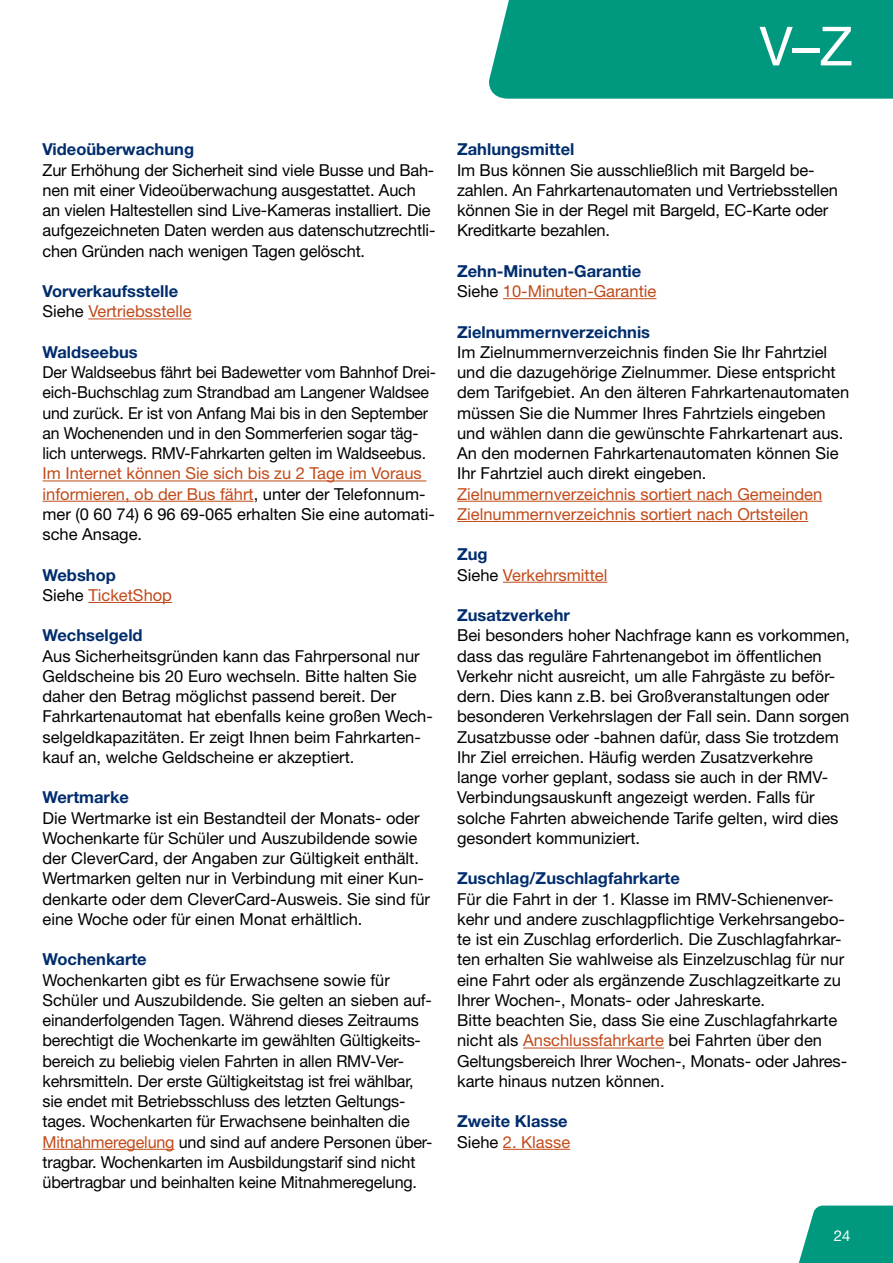
<style>
.page{position:relative;width:893px;height:1263px;background:#fff}
.page>*{position:absolute;margin:0;border:0;box-sizing:border-box;transform-origin:0 0}
.t1{font:54px "Helvetica Neue";color:#fff}
.t2{font:16.5px/20.2px "Helvetica Neue";color:#000}
.t3{font:16.5px/20.2px "Helvetica Neue";color:#000;scale:.96 1}
.Überschrift_1{font:700 16.5px "Helvetica Neue";color:#002d6d}
.t4{font:16.5px/20.2px "Helvetica Neue";color:#c14a19}
.t5{font:15px "Helvetica Neue";color:#fff}
.s1{color:#000}
.s2{color:#c14a19}
</style>
<div class="page">
<div style="left:489px;top:0;width:404px;height:99px;background:#009980"></div>
<svg style="left:798px;top:1205px;width:95px;height:58px"></svg>
<hr style="left:88px;top:318px;width:104px;height:1px;background:#c14a19">
<hr style="left:43px;top:480px;width:383px;height:1px;background:#c14a19">
<hr style="left:43px;top:501px;width:211px;height:1px;background:#c14a19">
<hr style="left:88px;top:602px;width:84px;height:1px;background:#c14a19">
<hr style="left:43px;top:1149px;width:131px;height:1px;background:#c14a19">
<hr style="left:503px;top:298px;width:153px;height:1px;background:#c14a19">
<hr style="left:457px;top:501px;width:365px;height:1px;background:#c14a19">
<hr style="left:457px;top:521px;width:351px;height:1px;background:#c14a19">
<hr style="left:503px;top:582px;width:104px;height:1px;background:#c14a19">
<hr style="left:523px;top:1047px;width:141px;height:1px;background:#c14a19">
<hr style="left:503px;top:1149px;width:67px;height:1px;background:#c14a19">
<p class="t1" style="left:760px;top:14px;width:94px">V–Z</p>
<p class="Überschrift_1" style="left:43px;top:139px;width:153px">Videoüberwachung</p>
<p class="t2" style="left:43px;top:159px;width:394px">Zur Erhöhung der Sicherheit sind viele Busse und Bah&shy;nen mit einer Videoüberwachung ausgestattet. Auch an vielen Haltestellen sind Live-Kameras installiert. Die aufgezeichneten Daten werden aus datenschutzrechtli&shy;chen Gründen nach wenigen Tagen gelöscht.</p>
<p class="Überschrift_1" style="left:43px;top:281px;width:137px">Vorverkaufsstelle</p>
<p class="t4" style="left:43px;top:301px;width:151px"><span class="s1">Siehe</span> Vertriebsstelle</p>
<p class="Überschrift_1" style="left:43px;top:342px;width:97px">Waldseebus</p>
<p class="t3" style="left:43px;top:362px;width:411px">Der Waldseebus fährt bei Badewetter vom Bahnhof Drei&shy;eich-Buchschlag zum Strandbad am Langener Waldsee und zurück. Er ist von Anfang Mai bis in den September an Wochenenden und in den Sommerferien sogar täg&shy;lich unterwegs. RMV-Fahrkarten gelten im Waldseebus.</p>
<p class="t2" style="left:43px;top:463px;width:394px"><span class="s2">Im Internet können Sie sich bis zu 2 Tage im Voraus informieren, ob der Bus fährt</span>, unter der Telefonnum&shy;mer (0 60 74) 6 96 69-065 erhalten Sie eine automati&shy;sche Ansage.</p>
<p class="Überschrift_1" style="left:43px;top:564px;width:75px">Webshop</p>
<p class="t4" style="left:43px;top:585px;width:131px"><span class="s1">Siehe</span> TicketShop</p>
<p class="Überschrift_1" style="left:43px;top:625px;width:102px">Wechselgeld</p>
<p class="t2" style="left:43px;top:645px;width:392px">Aus Sicherheitsgründen kann das Fahrpersonal nur Geldscheine bis 20 Euro wechseln. Bitte halten Sie daher den Betrag möglichst passend bereit. Der Fahrkartenautomat hat ebenfalls keine großen Wech&shy;selgeldkapazitäten. Er zeigt Ihnen beim Fahrkarten&shy;kauf an, welche Geldscheine er akzeptiert.</p>
<p class="Überschrift_1" style="left:43px;top:787px;width:88px">Wertmarke</p>
<p class="t2" style="left:43px;top:807px;width:389px">Die Wertmarke ist ein Bestandteil der Monats- oder Wochenkarte für Schüler und Auszubildende sowie der CleverCard, der Angaben zur Gültigkeit enthält.<br>Wertmarken gelten nur in Verbindung mit einer Kun&shy;denkarte oder dem CleverCard-Ausweis. Sie sind für eine Woche oder für einen Monat erhältlich.</p>
<p class="Überschrift_1" style="left:43px;top:949px;width:106px">Wochenkarte</p>
<p class="t2" style="left:43px;top:969px;width:392px">Wochenkarten gibt es für Erwachsene sowie für Schüler und Auszubildende. Sie gelten an sieben auf&shy;einanderfolgenden Tagen. Während dieses Zeitraums berechtigt die Wochenkarte im gewählten Gültigkeits&shy;bereich zu beliebig vielen Fahrten in allen RMV-Ver&shy;kehrsmitteln. Der erste Gültigkeitstag ist frei wählbar, sie endet mit Betriebsschluss des letzten Geltungs&shy;tages. Wochenkarten für Erwachsene beinhalten die <span class="s2">Mitnahmeregelung</span> und sind auf andere Personen über&shy;tragbar. Wochenkarten im Ausbildungstarif sind nicht übertragbar und beinhalten keine Mitnahmeregelung.</p>
<p class="Überschrift_1" style="left:457px;top:139px;width:119px">Zahlungsmittel</p>
<p class="t2" style="left:457px;top:159px;width:382px">Im Bus können Sie ausschließlich mit Bargeld be&shy;zahlen. An Fahrkartenautomaten und Vertriebsstellen können Sie in der Regel mit Bargeld, EC-Karte oder Kreditkarte bezahlen.</p>
<p class="Überschrift_1" style="left:457px;top:261px;width:186px">Zehn-Minuten-Garantie</p>
<p class="t4" style="left:457px;top:281px;width:201px"><span class="s1">Siehe</span> 10-Minuten-Garantie</p>
<p class="Überschrift_1" style="left:457px;top:321px;width:195px">Zielnummernverzeichnis</p>
<p class="t2" style="left:457px;top:342px;width:394px">Im Zielnummernverzeichnis finden Sie Ihr Fahrtziel und die dazugehörige Zielnummer. Diese entspricht dem Tarifgebiet. An den älteren Fahrkartenautomaten müssen Sie die Nummer Ihres Fahrtziels eingeben und wählen dann die gewünschte Fahrkartenart aus.<br>An den modernen Fahrkartenautomaten können Sie Ihr Fahrtziel auch direkt eingeben.</p>
<p class="t4" style="left:457px;top:483px;width:367px">Zielnummernverzeichnis sortiert nach Gemeinden<br>Zielnummernverzeichnis sortiert nach Ortsteilen</p>
<p class="Überschrift_1" style="left:457px;top:544px;width:32px">Zug</p>
<p class="t4" style="left:457px;top:564px;width:152px"><span class="s1">Siehe</span> Verkehrsmittel</p>
<p class="Überschrift_1" style="left:457px;top:605px;width:114px">Zusatzverkehr</p>
<p class="t2" style="left:457px;top:625px;width:394px">Bei besonders hoher Nachfrage kann es vorkommen, dass das reguläre Fahrtenangebot im öffentlichen Verkehr nicht ausreicht, um alle Fahrgäste zu beför&shy;dern. Dies kann z.B. bei Großveranstaltungen oder besonderen Verkehrslagen der Fall sein. Dann sorgen Zusatzbusse oder -bahnen dafür, dass Sie trotzdem Ihr Ziel erreichen. Häufig werden Zusatzverkehre lange vorher geplant, sodass sie auch in der RMV-Verbindungsauskunft angezeigt werden. Falls für solche Fahrten abweichende Tarife gelten, wird dies gesondert kommuniziert.</p>
<p class="Überschrift_1" style="left:457px;top:868px;width:224px">Zuschlag/Zuschlagfahrkarte</p>
<p class="t2" style="left:457px;top:888px;width:390px">Für die Fahrt in der 1. Klasse im RMV-Schienenver&shy;kehr und andere zuschlagpflichtige Verkehrsangebo&shy;te ist ein Zuschlag erforderlich. Die Zuschlagfahrkar&shy;ten erhalten Sie wahlweise als Einzelzuschlag für nur eine Fahrt oder als ergänzende Zuschlagzeitkarte zu Ihrer Wochen-, Monats- oder Jahreskarte.<br>Bitte beachten Sie, dass Sie eine Zuschlagfahrkarte nicht als <span class="s2">Anschlussfahrkarte</span> bei Fahrten über den Geltungsbereich Ihrer Wochen-, Monats- oder Jahres&shy;karte hinaus nutzen können.</p>
<p class="Überschrift_1" style="left:457px;top:1111px;width:112px">Zweite Klasse</p>
<p class="t4" style="left:457px;top:1131px;width:115px"><span class="s1">Siehe</span> 2. Klasse</p>
<p class="t5" style="left:834px;top:1226px;width:18px">24</p>
</div>
